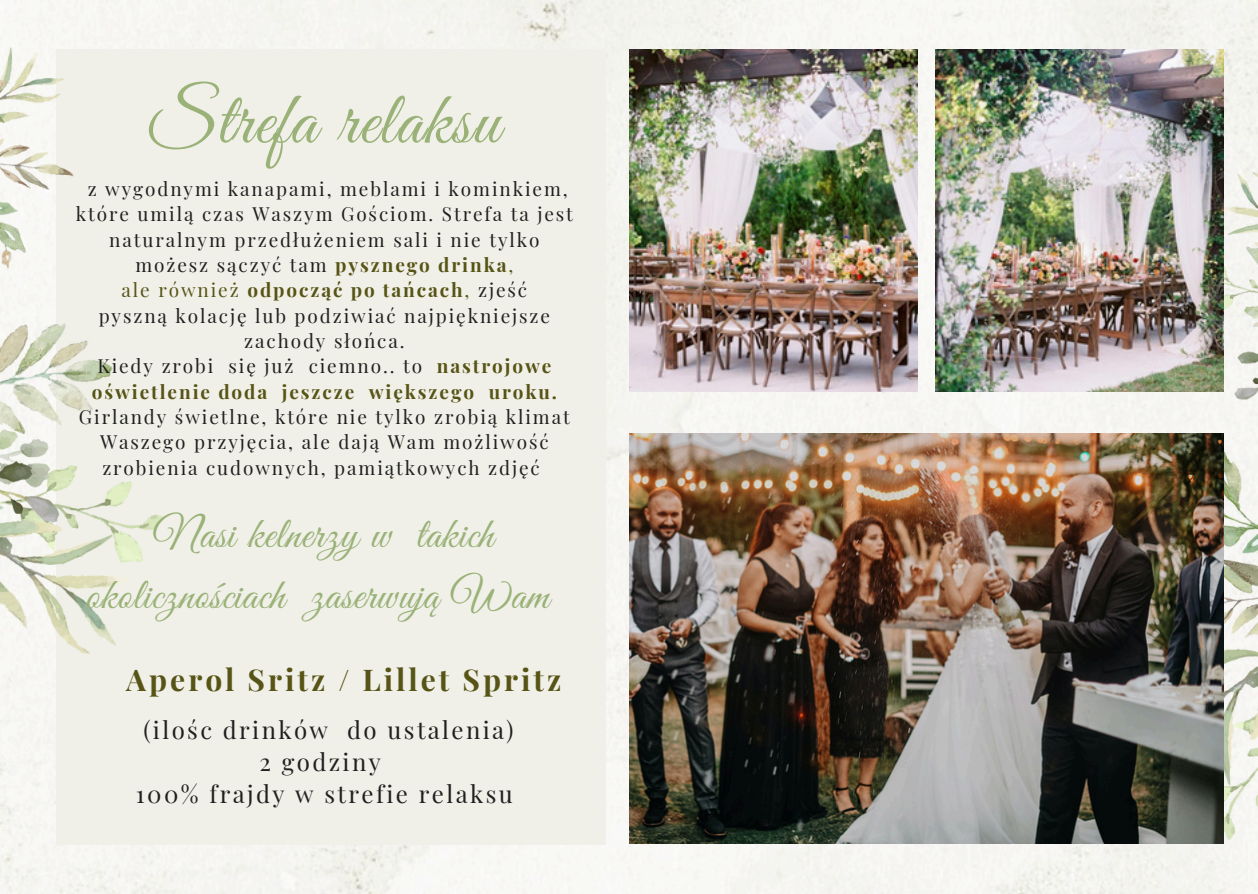
<style>
.page{position:relative;width:1258px;height:894px;background:#fff}
.page>*{position:absolute;margin:0;border:0;box-sizing:border-box;transform-origin:0 0}
.t1{font:75px "Great Vibes";letter-spacing:.015em;color:#9ab278}
.t2{font:43.8px/60.6px "Great Vibes";letter-spacing:.015em;color:#9ab278;text-align:center}
.t3{font:700 30px "Playfair Display";letter-spacing:.1em;color:#575416}
.t4{font:24px/32.1px "Playfair Display";letter-spacing:.1em;color:#202020;text-align:center}
.t5{font:18.9px/25.2px "Playfair Display";letter-spacing:.1em;color:#202020;text-align:center}
.t6{font:700 18.9px "Playfair Display";letter-spacing:.1em;color:#575416}
.s1{font-weight:700;color:#575416}
.s2{color:#575416}
.s3{font-weight:400}
.s4{font-weight:400;color:#202020}
</style>
<div class="page">
<div style="left:0;top:0;width:1258px;height:893px;background:#f5f5f2"></div>
<div style="left:56px;top:50px;width:550px;height:793px;background:#f0f0e8"></div>
<img style="left:0;top:0;width:163px;height:698px">
<img style="left:1124px;top:129px;width:134px;height:713px">
<img style="left:629px;top:50px;width:288px;height:342px">
<img style="left:936px;top:50px;width:288px;height:342px">
<img style="left:629px;top:434px;width:594px;height:409px">
<p class="t1" style="left:149px;top:79px;width:352px">Strefa relaksu</p>
<h2 class="t5" style="left:76px;top:175px;width:498px">z wygodnymi kanapami, meblami i kominkiem, które umilą czas Waszym Gościom. Strefa ta jest naturalnym przedłużeniem sali i nie tylko możesz sączyć tam <span class="s1">pysznego drinka</span><span class="s2">,</span></h2>
<h3 class="t6" style="left:122px;top:277px;width:405px"><span class="s3">ale również</span> odpocząć po tańcach<span class="s3">,</span> <span class="s4">zjeść</span></h3>
<h4 class="t5" style="left:99px;top:302px;width:453px">pyszną kolację lub podziwiać najpiękniejsze zachody słońca.</h4>
<p class="t5" style="left:79px;top:353px;width:492px">Kiedy zrobi się już ciemno.. to <span class="s1">nastrojowe oświetlenie doda jeszcze większego uroku.<br></span>Girlandy świetlne, które nie tylko zrobią klimat Waszego przyjęcia, ale dają Wam możliwość zrobienia cudownych, pamiątkowych zdjęć</p>
<h2 class="t2" style="left:86px;top:507px;width:465px">Nasi kelnerzy w takich okolicznościach zaserwują Wam</h2>
<p class="t3" style="left:126px;top:658px;width:436px">Aperol Sritz / Lillet Spritz</p>
<p class="t4" style="left:136px;top:713px;width:379px">(ilośc drinków do ustalenia)<br>2 godziny<br>100% frajdy w strefie relaksu</p>
</div>
